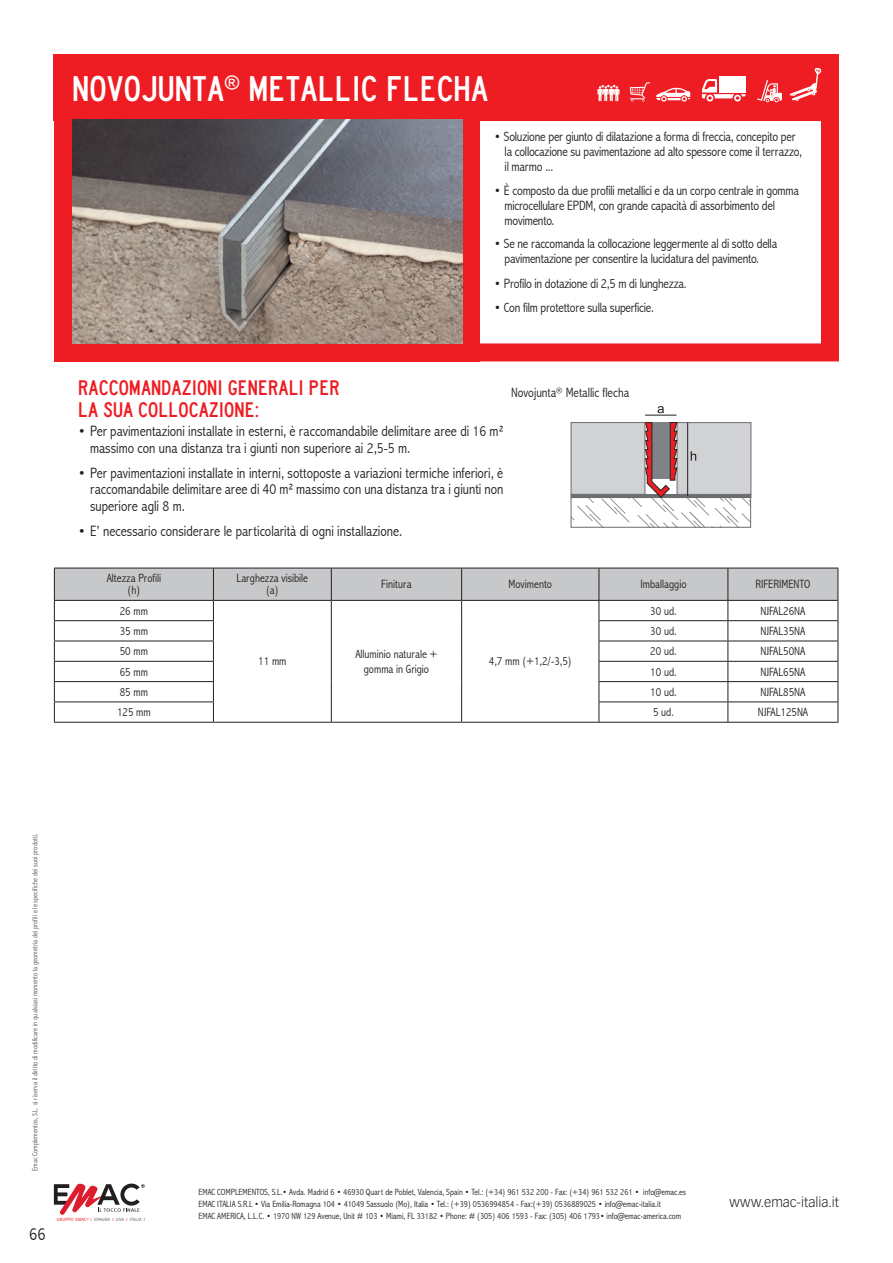
<style>
.page{position:relative;width:893px;height:1263px;background:#fff}
.page>*{position:absolute;margin:0;border:0;box-sizing:border-box;transform-origin:0 0}
.t1{font:33px "laneb";color:#fff}
.t2{font:19.5px/22.5px "laneb";color:#ee1d23}
.t3{font:300 condensed 18px "Abadi";color:#231f20}
.t4{font:300 condensed 15px/16.5px "Abadi";color:#231f20}
.t5{font:300 condensed 13.5px/15px "Abadi";letter-spacing:-.015em;color:#231f20}
.t6{font:300 13.5px "Vectora LT Std";color:#231f20}
.t7{font:300 condensed 12px "Abadi";color:#231f20}
.t8{font:300 condensed 9px/12px "Abadi";color:#231f20}
.t9{font:300 condensed 7.5px "Abadi";color:#57585a}
.t10{font:4.65px "Meta Pro";color:rgb(35 31 32/.7)}
.s1{color:#e11e26}
</style>
<div class="page">
<svg style="left:54px;top:1183px;width:91px;height:32px"></svg>
<div style="left:462px;top:102px;width:377px;height:259px;border:18px solid #ee1d23"></div>
<div style="left:54px;top:107px;width:425px;height:254px;background:#ee1d23"></div>
<div style="left:54px;top:54px;width:785px;height:66px;background:#ee1d23"></div>
<img style="left:72px;top:120px;width:390px;height:223px">
<div style="left:719px;top:76px;width:26px;height:17px;background:#fff"></div>
<svg style="left:702px;top:79px;width:43px;height:22px"></svg>
<svg style="left:656px;top:88px;width:34px;height:14px"></svg>
<svg style="left:597px;top:85px;width:22px;height:16px"></svg>
<svg style="left:630px;top:82px;width:20px;height:20px"></svg>
<svg style="left:790px;top:67px;width:32px;height:34px"></svg>
<svg style="left:757px;top:80px;width:25px;height:22px"></svg>
<div style="left:568px;top:404px;width:184px;height:125px;background:#fff;border:1px solid #fff"></div>
<hr style="left:645px;top:415px;width:32px;height:1px;background:#231f20">
<svg style="left:658px;top:406px;width:6px;height:7px"></svg>
<svg style="left:571px;top:422px;width:180px;height:105px"></svg>
<svg style="left:54px;top:568px;width:785px;height:154px"></svg>
<hr style="left:54px;top:722px;width:159px;height:1px;background:#231f20">
<hr style="left:213px;top:722px;width:118px;height:1px;background:#231f20">
<hr style="left:331px;top:722px;width:131px;height:1px;background:#231f20">
<hr style="left:462px;top:722px;width:137px;height:1px;background:#231f20">
<hr style="left:599px;top:722px;width:129px;height:1px;background:#231f20">
<hr style="left:728px;top:722px;width:110px;height:1px;background:#231f20">
<p class="t1" style="left:72px;top:69px;width:418px">NOVOJUNTA<sup>®</sup> METALLIC FLECHA</p>
<p class="t5" style="left:505px;top:129px;width:299px;text-indent:-11px">• Soluzione per giunto di dilatazione a forma di freccia, concepito per la collocazione su pavimentazione ad alto spessore come il terrazzo, il marmo ...</p>
<p class="t5" style="left:505px;top:183px;width:296px;text-indent:-11px">• È composto da due profili metallici e da un corpo centrale in gomma microcellulare EPDM, con grande capacità di assorbimento del movimento.</p>
<p class="t5" style="left:494px;top:236px;width:285px;text-align:center">• Se ne raccomanda la collocazione leggermente al di sotto della pavimentazione per consentire la lucidatura del pavimento.</p>
<p class="t5" style="left:494px;top:276px;width:194px">• Profilo in dotazione di 2,5 m di lunghezza.</p>
<p class="t5" style="left:494px;top:300px;width:161px">• Con film protettore sulla superficie.</p>
<p class="t2" style="left:78px;top:376px;width:263px">RACCOMANDAZIONI GENERALI PER<br>LA SUA COLLOCAZIONE:</p>
<p class="t5" style="left:511px;top:385px;width:120px">Novojunta<sup>®</sup> Metallic flecha</p>
<p class="t4" style="left:90px;top:423px;width:415px;text-indent:-12px">• Per pavimentazioni installate in esterni, è raccomandabile delimitare aree di 16 m² massimo con una distanza tra i giunti non superiore ai 2,5-5 m.</p>
<p class="t4" style="left:90px;top:464px;width:415px;text-align:justify;text-indent:-12px">• Per pavimentazioni installate in interni, sottoposte a variazioni termiche inferiori, è raccomandabile delimitare aree di 40 m² massimo con una distanza tra i giunti non superiore agli 8 m.</p>
<p class="t4" style="left:78px;top:522px;width:326px">• E’ necessario considerare le particolarità di ogni installazione.</p>
<p class="t7" style="left:107px;top:571px;width:56px">Altezza Profili</p>
<p class="t7" style="left:128px;top:583px;width:14px">(h)</p>
<p class="t7" style="left:120px;top:604px;width:30px">26 mm</p>
<p class="t7" style="left:237px;top:571px;width:73px">Larghezza visibile</p>
<p class="t7" style="left:266px;top:583px;width:14px">(a)</p>
<p class="t7" style="left:381px;top:577px;width:32px">Finitura</p>
<p class="t7" style="left:509px;top:577px;width:45px">Movimento</p>
<p class="t7" style="left:640px;top:577px;width:48px">Imballaggio</p>
<p class="t7" style="left:755px;top:577px;width:56px">RIFERIMENTO</p>
<p class="t7" style="left:650px;top:604px;width:28px">30 ud.</p>
<p class="t7" style="left:760px;top:604px;width:46px">NJFAL26NA</p>
<p class="t7" style="left:120px;top:624px;width:30px">35 mm</p>
<p class="t7" style="left:650px;top:624px;width:28px">30 ud.</p>
<p class="t7" style="left:760px;top:624px;width:46px">NJFAL35NA</p>
<p class="t7" style="left:120px;top:644px;width:30px">50 mm</p>
<p class="t7" style="left:650px;top:644px;width:28px">20 ud.</p>
<p class="t7" style="left:760px;top:644px;width:46px">NJFAL50NA</p>
<p class="t7" style="left:120px;top:665px;width:30px">65 mm</p>
<p class="t7" style="left:650px;top:665px;width:28px">10 ud.</p>
<p class="t7" style="left:760px;top:665px;width:46px">NJFAL65NA</p>
<p class="t7" style="left:120px;top:685px;width:30px">85 mm</p>
<p class="t7" style="left:650px;top:685px;width:28px">10 ud.</p>
<p class="t7" style="left:760px;top:685px;width:46px">NJFAL85NA</p>
<p class="t7" style="left:117px;top:705px;width:35px">125 mm</p>
<p class="t7" style="left:653px;top:705px;width:22px">5 ud.</p>
<p class="t7" style="left:758px;top:705px;width:52px">NJFAL125NA</p>
<p class="t7" style="left:355px;top:647px;width:84px">Alluminio naturale +</p>
<p class="t7" style="left:364px;top:662px;width:67px">gomma in Grigio</p>
<p class="t7" style="left:489px;top:654px;width:84px">4,7 mm (+1,2/-3,5)</p>
<p class="t7" style="left:258px;top:654px;width:30px">11 mm</p>
<p class="t9" style="left:31px;top:1171px;width:339px;rotate:-90deg">Emac Complementos, S.L. si riserva il diritto di modificare in qualsiasi momento la geometria dei profili e le specifiche dei suoi prodotti.</p>
<h3 class="t3" style="left:29px;top:1224px;width:18px">66</h3>
<p class="t10" style="left:57px;top:1217px;width:90px"><span class="s1">GRUPPO EMAC</span><sup>®</sup> <span class="s1">I</span> SPAGNA <span class="s1">I</span> USA <span class="s1">I</span> ITALIA <span class="s1">I</span></p>
<p class="t8" style="left:199px;top:1186px;width:489px">EMAC COMPLEMENTOS, S.L.• Avda. Madrid 6 • 46930 Quart de Poblet, Valencia, Spain • Tel.: (+34) 961 532 200 - Fax: (+34) 961 532 261 • info@emac.es<br>EMAC ITALIA S.R.L • Via Emilia-Romagna 104 • 41049 Sassuolo (Mo), Italia • Tel.: (+39) 0536994854 - Fax:(+39) 0536889025 • info@emac-italia.it<br>EMAC AMERICA, L.L.C. • 1970 NW 129 Avenue, Unit # 103 • Miami, FL 33182 • Phone: # (305) 406 1593 - Fax: (305) 406 1793• info@emac-america.com</p>
<p class="t6" style="left:729px;top:1195px;width:111px">www.emac-italia.it</p>
</div>
